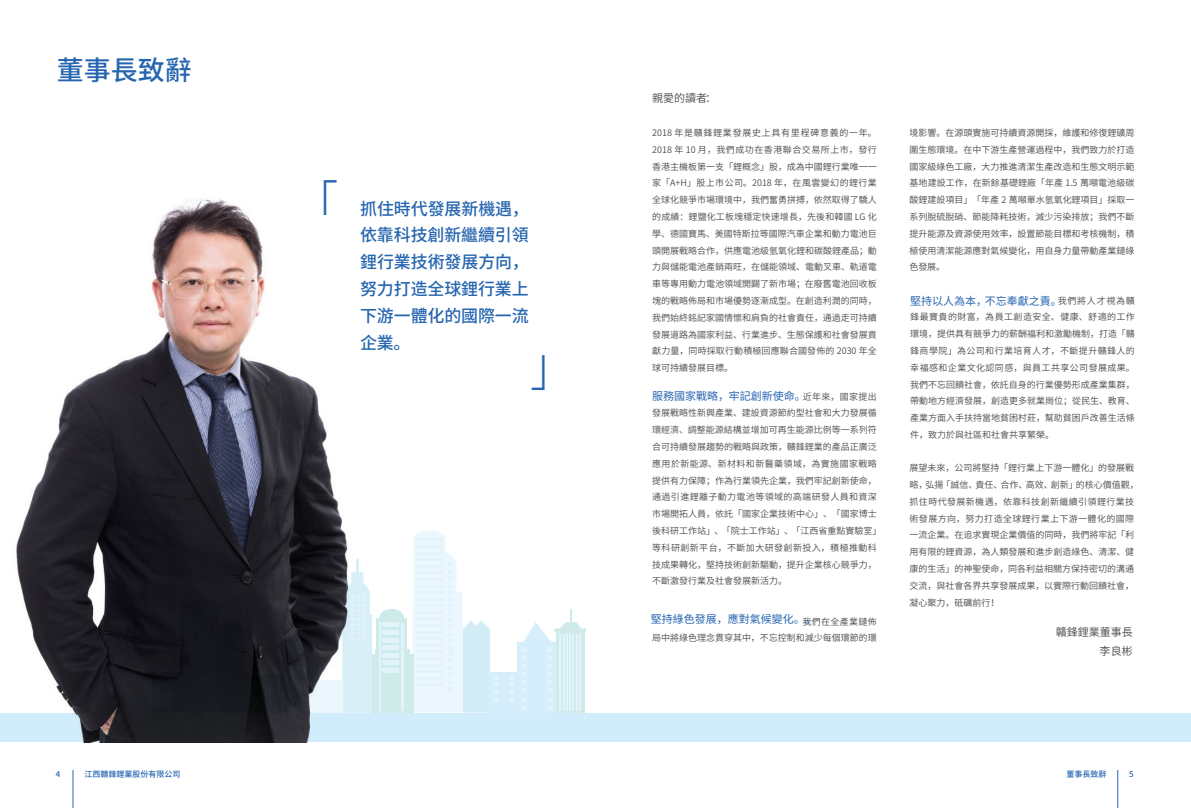
<style>
.page{position:relative;width:1191px;height:808px;background:#fff}
.page>*{position:absolute;margin:0;border:0;box-sizing:border-box;transform-origin:0 0}
.t1{font:38px "FZMHJW GB1 0";color:#2665b0}
.t2{font:500 27px "Source Han Sans CN";color:#2665b0}
.t3{font:500 17px/26.8px "Source Han Sans CN";letter-spacing:-.01em;color:#2665b0;text-align:justify}
.t4{font:11px "Source Han Sans CN";color:#2665b0}
.t5{font:11px/18.7px "Source Han Sans CN";color:#4c4948;text-align:right}
.t6{font:9px/16.8px "Source Han Sans CN";color:#4c4948;text-align:justify}
.t7{font:500 8px "Source Han Sans CN";color:#2665b0}
</style>
<div class="page">
<hr style="left:1117px;top:770px;width:1px;height:38px;background:#2665b0">
<hr style="left:72px;top:770px;width:1px;height:38px;background:#2665b0">
<svg style="left:376px;top:618px;width:31px;height:31px"></svg>
<svg style="left:375px;top:649px;width:35px;height:5px"></svg>
<svg style="left:372px;top:654px;width:42px;height:59px;background:#cfeaea"></svg>
<svg style="left:379px;top:609px;width:25px;height:17px"></svg>
<hr style="left:378px;top:622px;width:2px;height:89px;background:#b8e2f9">
<hr style="left:402px;top:623px;width:2px;height:87px;background:#b8e2f9">
<hr style="left:383px;top:623px;width:16px;height:4px;background:#e2f3fc">
<div style="left:383px;top:630px;width:16px;height:5px;background:#e2f3fc"></div>
<hr style="left:383px;top:638px;width:16px;height:4px;background:#e2f3fc">
<div style="left:383px;top:645px;width:16px;height:5px;background:#e2f3fc"></div>
<hr style="left:383px;top:653px;width:16px;height:4px;background:#e2f3fc">
<hr style="left:383px;top:661px;width:16px;height:4px;background:#e2f3fc">
<div style="left:383px;top:668px;width:16px;height:5px;background:#e2f3fc"></div>
<svg style="left:556px;top:709px;width:29px;height:3px"></svg>
<svg style="left:369px;top:590px;width:3px;height:123px"></svg>
<hr style="left:560px;top:634px;width:1px;height:76px;background:#b8e2f9">
<hr style="left:563px;top:634px;width:1px;height:76px;background:#b8e2f9">
<hr style="left:566px;top:634px;width:1px;height:76px;background:#b8e2f9">
<hr style="left:569px;top:634px;width:2px;height:76px;background:#b8e2f9">
<hr style="left:573px;top:634px;width:1px;height:76px;background:#b8e2f9">
<hr style="left:576px;top:634px;width:1px;height:76px;background:#b8e2f9">
<hr style="left:579px;top:634px;width:1px;height:76px;background:#b8e2f9">
<div style="left:490px;top:672px;width:29px;height:40px;background:#d6eefb"></div>
<div style="left:518px;top:642px;width:38px;height:70px;background:#d6eefb"></div>
<svg style="left:412px;top:530px;width:86px;height:182px"></svg>
<svg style="left:509px;top:675px;width:5px;height:28px"></svg>
<svg style="left:521px;top:609px;width:65px;height:100px"></svg>
<div style="left:0;top:713px;width:1191px;height:29px;background:#d1ecfb"></div>
<img style="left:16px;top:198px;width:353px;height:544px">
<h2 class="t2" style="left:57px;top:55px;width:136px">董事長致辭</h2>
<h1 class="t1" style="left:306px;top:176px;width:39px">「</h1>
<h3 class="t3" style="left:360px;top:195px;width:170px">抓住時代發展新機遇，依靠科技創新繼續引領鋰行業技術發展方向，努力打造全球鋰行業上下游一體化的國際一流企業。</h3>
<h1 class="t1" style="left:524px;top:351px;width:39px">」</h1>
<p class="t5" style="left:652px;top:89px;width:66px">親愛的讀者：</p>
<p class="t6" style="left:652px;top:124px;width:226px">2018 年是贛鋒鋰業發展史上具有里程碑意義的一年。2018 年 10 月，我們成功在香港聯合交易所上市，發行香港主機板第一支「鋰概念」股，成為中國鋰行業唯一一家「A+H」股上市公司。2018 年，在風雲變幻的鋰行業全球化競爭市場環境中，我們奮勇拼搏，依然取得了驕人的成績：鋰鹽化工板塊穩定快速增長，先後和韓國 LG 化學、德國寶馬、美國特斯拉等國際汽車企業和動力電池巨頭開展戰略合作，供應電池級氫氧化鋰和碳酸鋰產品；動力與儲能電池產銷兩旺，在儲能領域、電動叉車、軌道電車等專用動力電池領域開闢了新市場；在廢舊電池回收板塊的戰略佈局和市場優勢逐漸成型。在創造利潤的同時，我們始終銘記家國情懷和肩負的社會責任，通過走可持續發展道路為國家利益、行業進步、生態保護和社會發展貢獻力量，同時採取行動積極回應聯合國發佈的 2030 年全球可持續發展目標。</p>
<p class="t4" style="left:652px;top:389px;width:155px">服務國家戰略，牢記創新使命。</p>
<p class="t6" style="left:652px;top:388px;width:231px;text-align:left;text-indent:150px">近年來，國家提出發展戰略性新興產業、建設資源節約型社會和大力發展循環經濟、調整能源結構並增加可再生能源比例等一系列符合可持續發展趨勢的戰略與政策，贛鋒鋰業的產品正廣泛應用於新能源、新材料和新醫藥領域，為實施國家戰略提供有力保障；作為行業領先企業，我們牢記創新使命，通過引進鋰離子動力電池等領域的高端研發人員和資深市場開拓人員，依託「國家企業技術中心」、「國家博士後科研工作站」、「院士工作站」、「江西省重點實驗室」等科研創新平台，不斷加大研發創新投入，積極推動科技成果轉化，堅持技術創新驅動，提升企業核心競爭力，不斷激發行業及社會發展新活力。</p>
<p class="t4" style="left:651px;top:613px;width:166px">堅持綠色發展，應對氣候變化。。</p>
<p class="t6" style="left:652px;top:613px;width:226px;text-align:right">我們在全產業鏈佈<br>局中將綠色理念貫穿其中，不忘控制和減少每個環節的環</p>
<p class="t6" style="left:909px;top:124px;width:226px">境影響。在源頭實施可持續資源開採，維護和修復鋰礦周圍生態環境。在中下游生產營運過程中，我們致力於打造國家級綠色工廠，大力推進清潔生產改造和生態文明示範基地建設工作，在新餘基礎鋰廠「年產 1.5 萬噸電池級碳酸鋰建設項目」「年產 2 萬噸單水氫氧化鋰項目」採取一系列脫硫脫硝、節能降耗技術，減少污染排放；我們不斷提升能源及資源使用效率，設置節能目標和考核機制，積極使用清潔能源應對氣候變化，用自身力量帶動產業鏈綠色發展。</p>
<p class="t4" style="left:910px;top:295px;width:153px">堅持以人為本，不忘奉獻之責。</p>
<p class="t6" style="left:910px;top:292px;width:226px;text-indent:147px">我們將人才視為贛鋒最寶貴的財富，為員工創造安全、健康、舒適的工作環境，提供具有競爭力的薪酬福利和激勵機制，打造「贛鋒商學院」為公司和行業培育人才，不斷提升贛鋒人的幸福感和企業文化認同感，與員工共享公司發展成果。我們不忘回饋社會，依託自身的行業優勢形成產業集群，帶動地方經濟發展，創造更多就業崗位；從民生、教育、產業方面入手扶持當地貧困村莊，幫助貧困戶改善生活條件，致力於與社區和社會共享繁榮。</p>
<p class="t6" style="left:909px;top:460px;width:231px;text-align:left">展望未來，公司將堅持「鋰行業上下游一體化」的發展戰略，弘揚「誠信、責任、合作、高效、創新」的核心價值觀，抓住時代發展新機遇，依靠科技創新繼續引領鋰行業技術發展方向，努力打造全球鋰行業上下游一體化的國際一流企業。在追求實現企業價值的同時，我們將牢記「利用有限的鋰資源，為人類發展和進步創造綠色、清潔、健康的生活」的神聖使命，同各利益相關方保持密切的溝通交流，與社會各界共享發展成果，以實際行動回饋社會，凝心聚力，砥礪前行！</p>
<p class="t5" style="left:1055px;top:623px;width:78px">贛鋒鋰業董事長李良彬</p>
<p class="t7" style="left:56px;top:769px;width:6px">4</p>
<p class="t7" style="left:84px;top:769px;width:97px">江西贛鋒鋰業股份有限公司</p>
<p class="t7" style="left:1066px;top:769px;width:41px">董事長致辭</p>
<p class="t7" style="left:1129px;top:769px;width:6px">5</p>
</div>
